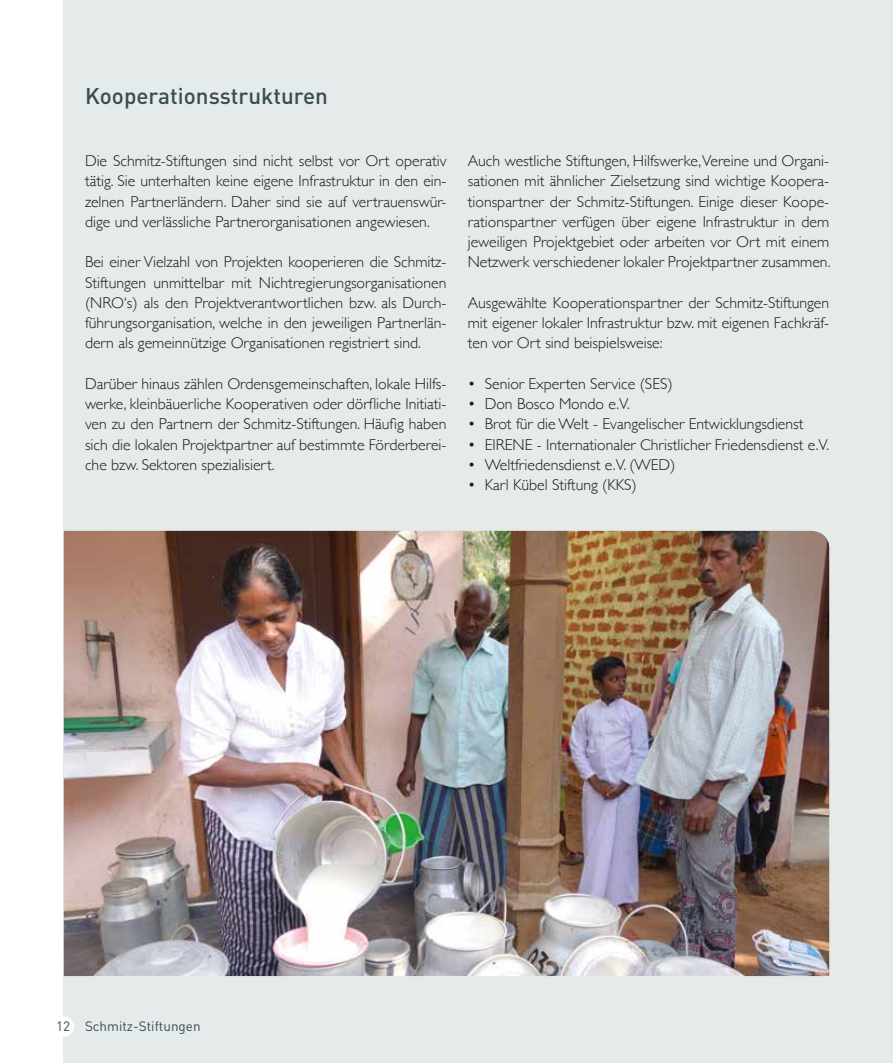
<style>
.page{position:relative;width:893px;height:1063px;background:#fff}
.page>*{position:absolute;margin:0;border:0;box-sizing:border-box;transform-origin:0 0}
.t1{font:500 22.5px "DIN";color:#3a4c4e}
.t2{font:300 15.75px/20.2px "Gill Sans";color:#1a1a18;text-align:justify}
.t3{font:13.5px "DIN";color:#3a4c4e}
</style>
<div class="page">
<div style="left:64px;top:0;width:829px;height:1063px;background:#e5eaeb"></div>
<div style="left:54px;top:1017px;width:20px;height:20px;background:#fff;border-radius:50%"></div>
<img style="left:64px;top:531px;width:765px;height:445px">
<h1 class="t1" style="left:85px;top:81px;width:244px">Kooperationsstrukturen</h1>
<p class="t2" style="left:85px;top:150px;width:363px">Die Schmitz-Stiftungen sind nicht selbst vor Ort operativ tätig. Sie unterhalten keine eigene Infrastruktur in den ein&shy;zelnen Partnerländern. Daher sind sie auf vertrauenswür&shy;dige und verlässliche Partnerorganisationen angewiesen.</p>
<p class="t2" style="left:85px;top:251px;width:363px">Bei einer Vielzahl von Projekten kooperieren die Schmitz-Stiftungen unmittelbar mit Nichtregierungsorganisationen (NRO‘s) als den Projektverantwortlichen bzw. als Durch&shy;führungsorganisation, welche in den jeweiligen Partnerlän&shy;dern als gemeinnützige Organisationen registriert sind.</p>
<p class="t2" style="left:85px;top:373px;width:363px">Darüber hinaus zählen Ordensgemeinschaften, lokale Hilfs&shy;werke, kleinbäuerliche Kooperativen oder dörfliche Initiati&shy;ven zu den Partnern der Schmitz-Stiftungen. Häufig haben sich die lokalen Projektpartner auf bestimmte Förderberei&shy;che bzw. Sektoren spezialisiert.</p>
<p class="t2" style="left:468px;top:150px;width:364px">Auch westliche Stiftungen, Hilfswerke, Vereine und Organi&shy;sationen mit ähnlicher Zielsetzung sind wichtige Koopera&shy;tionspartner der Schmitz-Stiftungen. Einige dieser Koope&shy;rationspartner verfügen über eigene Infrastruktur in dem jeweiligen Projektgebiet oder arbeiten vor Ort mit einem Netzwerk verschiedener lokaler Projektpartner zusammen.</p>
<p class="t2" style="left:468px;top:292px;width:363px">Ausgewählte Kooperationspartner der Schmitz-Stiftungen mit eigener lokaler Infrastruktur bzw. mit eigenen Fachkräf&shy;ten vor Ort sind beispielsweise:</p>
<p class="t2" style="left:468px;top:373px;width:206px">• Senior Experten Service (SES)</p>
<p class="t2" style="left:468px;top:393px;width:164px">• Don Bosco Mondo e.V.</p>
<p class="t2" style="left:468px;top:413px;width:337px">• Brot für die Welt - Evangelischer Entwicklungsdienst</p>
<p class="t2" style="left:468px;top:434px;width:363px">• EIRENE - Internationaler Christlicher Friedensdienst e.V.</p>
<p class="t2" style="left:468px;top:454px;width:209px">• Weltfriedensdienst e.V. (WED)</p>
<p class="t2" style="left:468px;top:474px;width:171px">• Karl Kübel Stiftung (KKS)</p>
<p class="t3" style="left:56px;top:1018px;width:146px">12 Schmitz-Stiftungen</p>
</div>
